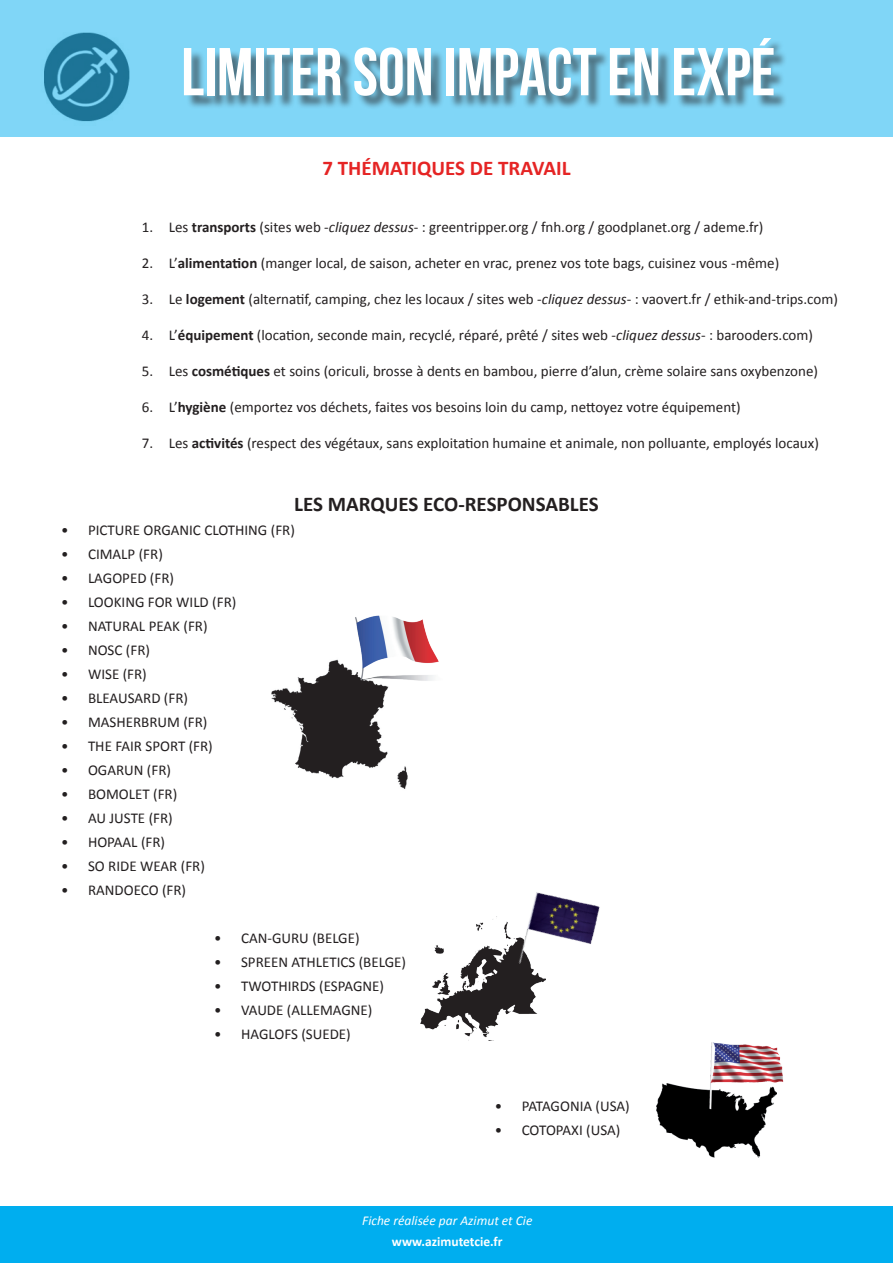
<style>
.page{position:relative;width:893px;height:1263px;background:#fff}
.page>*{position:absolute;margin:0;border:0;box-sizing:border-box;transform-origin:0 0}
.t1{font:700 67.5px "Bebas Neue";color:#fff}
.t2{font:700 21px "Calibri";color:#231f20}
.t3{font:700 21px "Calibri";color:#e52424}
.t4{font:15px "Calibri";color:#231f20}
.t5{font:italic 13.5px "Calibri";color:#fff}
.t6{font:700 13.5px "Calibri";color:#fff}
.s1{font-weight:700}
.s2{font-style:italic}
</style>
<div class="page">
<svg style="left:1px;top:0;width:892px;height:136px;background:#79cff0"></svg>
<div style="left:186px;top:40px;width:602px;height:70px;background:#231f20;opacity:.55"></div>
<div style="left:1px;top:1207px;width:892px;height:56px;background:#00aeef"></div>
<img style="left:657px;top:1083px;width:109px;height:75px">
<img style="left:421px;top:922px;width:117px;height:119px">
<img style="left:271px;top:659px;width:137px;height:130px">
<img style="left:483px;top:892px;width:117px;height:100px">
<img style="left:355px;top:615px;width:84px;height:79px">
<img style="left:697px;top:1042px;width:87px;height:78px">
<p class="t1" style="left:181px;top:35px;width:596px">LIMITER SON IMPACT EN expÉ</p>
<p class="t3" style="left:322px;top:153px;width:250px">7 THÉMATIQUES DE TRAVAIL</p>
<p class="t4" style="left:142px;top:216px;width:623px">1. Les <span class="s1">transports</span> (sites web -<span class="s2">cliquez dessus</span>- : greentripper.org / fnh.org / goodplanet.org / ademe.fr)</p>
<p class="t4" style="left:142px;top:252px;width:639px">2. L’<span class="s1">alimentation</span> (manger local, de saison, acheter en vrac, prenez vos tote bags, cuisinez vous -même)</p>
<p class="t4" style="left:142px;top:288px;width:698px">3. Le <span class="s1">logement</span> (alternatif, camping, chez les locaux / sites web -<span class="s2">cliquez dessus</span>- : vaovert.fr / ethik-and-trips.com)</p>
<p class="t4" style="left:142px;top:324px;width:673px">4. L’<span class="s1">équipement</span> (location, seconde main, recyclé, réparé, prêté / sites web -<span class="s2">cliquez dessus</span>- : barooders.com)</p>
<p class="t4" style="left:142px;top:360px;width:678px">5. Les <span class="s1">cosmétiques</span> et soins (oriculi, brosse à dents en bambou, pierre d’alun, crème solaire sans oxybenzone)</p>
<p class="t4" style="left:142px;top:396px;width:600px">6. L’<span class="s1">hygiène</span> (emportez vos déchets, faites vos besoins loin du camp, nettoyez votre équipement)</p>
<p class="t4" style="left:142px;top:432px;width:679px">7. Les <span class="s1">activités</span> (respect des végétaux, sans exploitation humaine et animale, non polluante, employés locaux)</p>
<p class="t2" style="left:294px;top:489px;width:306px">LES MARQUES ECO-RESPONSABLES</p>
<p class="t4" style="left:61px;top:519px;width:235px">• PICTURE ORGANIC CLOTHING (FR)</p>
<p class="t4" style="left:61px;top:543px;width:103px">• CIMALP (FR)</p>
<p class="t4" style="left:61px;top:567px;width:115px">• LAGOPED (FR)</p>
<p class="t4" style="left:61px;top:591px;width:177px">• LOOKING FOR WILD (FR)</p>
<p class="t4" style="left:61px;top:615px;width:148px">• NATURAL PEAK (FR)</p>
<p class="t4" style="left:61px;top:639px;width:91px">• NOSC (FR)</p>
<p class="t4" style="left:61px;top:663px;width:87px">• WISE (FR)</p>
<p class="t4" style="left:61px;top:687px;width:129px">• BLEAUSARD (FR)</p>
<p class="t4" style="left:61px;top:711px;width:148px">• MASHERBRUM (FR)</p>
<p class="t4" style="left:61px;top:735px;width:153px">• THE FAIR SPORT (FR)</p>
<p class="t4" style="left:61px;top:759px;width:112px">• OGARUN (FR)</p>
<p class="t4" style="left:61px;top:783px;width:118px">• BOMOLET (FR)</p>
<p class="t4" style="left:61px;top:807px;width:113px">• AU JUSTE (FR)</p>
<p class="t4" style="left:61px;top:831px;width:106px">• HOPAAL (FR)</p>
<p class="t4" style="left:61px;top:855px;width:145px">• SO RIDE WEAR (FR)</p>
<p class="t4" style="left:61px;top:879px;width:127px">• RANDOECO (FR)</p>
<p class="t4" style="left:214px;top:927px;width:147px">• CAN-GURU (BELGE)</p>
<p class="t4" style="left:214px;top:951px;width:193px">• SPREEN ATHLETICS (BELGE)</p>
<p class="t4" style="left:214px;top:975px;width:171px">• TWOTHIRDS (ESPAGNE)</p>
<p class="t4" style="left:214px;top:999px;width:160px">• VAUDE (ALLEMAGNE)</p>
<p class="t4" style="left:214px;top:1023px;width:138px">• HAGLOFS (SUEDE)</p>
<p class="t4" style="left:495px;top:1095px;width:136px">• PATAGONIA (USA)</p>
<p class="t4" style="left:495px;top:1119px;width:127px">• COTOPAXI (USA)</p>
<p class="t5" style="left:362px;top:1211px;width:172px">Fiche réalisée par Azimut et Cie</p>
<p class="t6" style="left:392px;top:1231px;width:112px">www.azimutetcie.fr</p>
</div>
